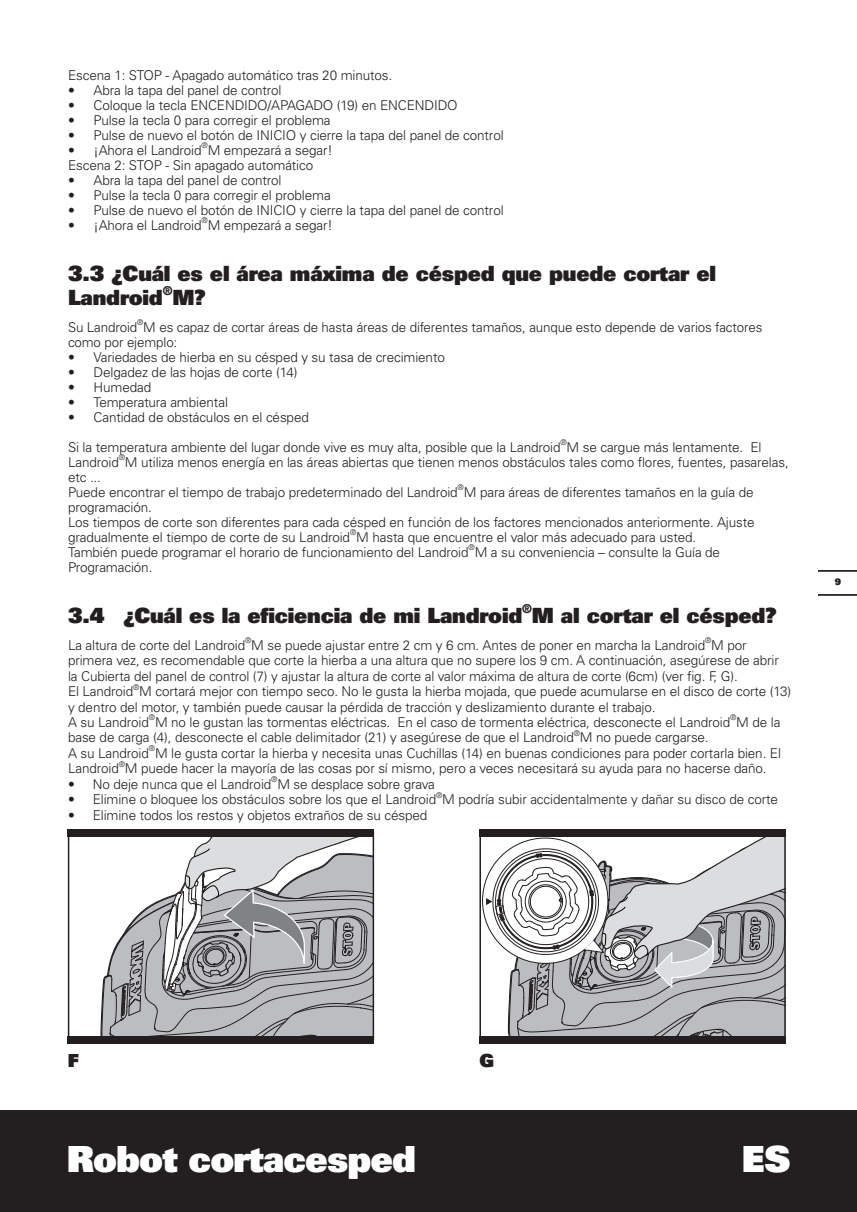
<style>
.page{position:relative;width:857px;height:1212px;background:#fff}
.page>*{position:absolute;margin:0;border:0;box-sizing:border-box;transform-origin:0 0}
.t1{font:900 36px "Univers";letter-spacing:-.025em;color:#fff}
.t2{font:900 21px/24px "Univers";letter-spacing:-.01em;color:#231f20}
.t3{font:900 18px "Univers";color:#231f20}
.t4{font:300 13.5px/15px "Univers";letter-spacing:-.01em;color:#231f20}
.t5{font:900 12.3px "Univers";color:#231f20}
.t6{font:900 9px "Univers";color:#231f20}
.t7{font:300 7.8px "Univers";color:#231f20}
</style>
<div class="page">
<div style="left:0;top:1110px;width:857px;height:102px;background:#231f20"></div>
<hr style="left:819px;top:594px;width:38px;height:2px;background:#000">
<hr style="left:819px;top:570px;width:38px;height:2px;background:#000">
<svg style="left:486px;top:836px;width:297px;height:200px"></svg>
<div style="left:479px;top:829px;width:307px;height:7px;background:#231f20"></div>
<div style="left:479px;top:1036px;width:307px;height:7px;background:#231f20"></div>
<svg style="left:101px;top:836px;width:270px;height:200px"></svg>
<div style="left:68px;top:829px;width:306px;height:7px;background:#231f20"></div>
<div style="left:68px;top:1036px;width:306px;height:7px;background:#231f20"></div>
<p class="t4" style="left:68px;top:67px;width:326px">Escena 1: STOP - Apagado automático tras 20 minutos.</p>
<p class="t4" style="left:68px;top:82px;width:215px">• Abra la tapa del panel de control</p>
<p class="t4" style="left:68px;top:97px;width:391px">• Coloque la tecla ENCENDIDO/APAGADO (19) en ENCENDIDO</p>
<p class="t4" style="left:68px;top:112px;width:264px">• Pulse la tecla 0 para corregir el problema</p>
<p class="t4" style="left:68px;top:127px;width:437px">• Pulse de nuevo el botón de INICIO y cierre la tapa del panel de control</p>
<p class="t4" style="left:68px;top:142px;width:135px">• ¡Ahora el Landroid</p>
<p class="t7" style="left:201px;top:141px;width:8px">®</p>
<p class="t4" style="left:68px;top:142px;width:266px;text-indent:140px">M empezará a segar!<br>Escena 2: STOP - Sin apagado automático</p>
<p class="t4" style="left:68px;top:172px;width:215px">• Abra la tapa del panel de control</p>
<p class="t4" style="left:68px;top:187px;width:264px">• Pulse la tecla 0 para corregir el problema</p>
<p class="t4" style="left:68px;top:202px;width:437px">• Pulse de nuevo el botón de INICIO y cierre la tapa del panel de control</p>
<p class="t4" style="left:68px;top:217px;width:135px">• ¡Ahora el Landroid</p>
<p class="t7" style="left:201px;top:216px;width:8px">®</p>
<p class="t4" style="left:208px;top:217px;width:127px">M empezará a segar!</p>
<h2 class="t2" style="left:68px;top:261px;width:649px">3.3 ¿Cuál es el área máxima de césped que puede cortar el<br>Landroid</h2>
<p class="t5" style="left:163px;top:282px;width:11px">®</p>
<h2 class="t2" style="left:172px;top:285px;width:35px">M?</h2>
<p class="t4" style="left:68px;top:319px;width:696px">Su Landroid M es capaz de cortar áreas de hasta áreas de diferentes tamaños, aunque esto depende de varios factores</p>
<p class="t7" style="left:137px;top:318px;width:8px">®</p>
<p class="t4" style="left:68px;top:334px;width:111px">como por ejemplo:</p>
<p class="t4" style="left:68px;top:349px;width:378px">• Variedades de hierba en su césped y su tasa de crecimiento</p>
<p class="t4" style="left:68px;top:364px;width:231px">• Delgadez de las hojas de corte (14)</p>
<p class="t4" style="left:68px;top:379px;width:85px">• Humedad</p>
<p class="t4" style="left:68px;top:394px;width:161px">• Temperatura ambiental</p>
<p class="t4" style="left:68px;top:409px;width:242px">• Cantidad de obstáculos en el césped</p>
<p class="t4" style="left:68px;top:439px;width:695px">Si la temperatura ambiente del lugar donde vive es muy alta, posible que la Landroid M se cargue más lentamente. El</p>
<p class="t7" style="left:560px;top:438px;width:8px">®</p>
<p class="t4" style="left:68px;top:454px;width:722px">Landroid M utiliza menos energía en las áreas abiertas que tienen menos obstáculos tales como flores, fuentes, pasarelas,</p>
<p class="t7" style="left:119px;top:453px;width:8px">®</p>
<p class="t4" style="left:68px;top:469px;width:687px">etc ...<br>Puede encontrar el tiempo de trabajo predeterminado del Landroid M para áreas de diferentes tamaños en la guía de</p>
<p class="t7" style="left:458px;top:483px;width:8px">®</p>
<p class="t4" style="left:68px;top:499px;width:688px">programación.<br>Los tiempos de corte son diferentes para cada césped en función de los factores mencionados anteriormente. Ajuste gradualmente el tiempo de corte de su Landroid M hasta que encuentre el valor más adecuado para usted.</p>
<p class="t7" style="left:350px;top:528px;width:8px">®</p>
<p class="t4" style="left:68px;top:544px;width:653px">También puede programar el horario de funcionamiento del Landroid M a su conveniencia – consulte la Guía de</p>
<p class="t7" style="left:468px;top:543px;width:8px">®</p>
<p class="t4" style="left:68px;top:559px;width:86px">Programación.</p>
<h2 class="t2" style="left:68px;top:603px;width:456px">3.4 ¿Cuál es la eficiencia de mi Landroid</h2>
<p class="t5" style="left:522px;top:600px;width:11px">®</p>
<h2 class="t2" style="left:532px;top:603px;width:246px">M al cortar el césped?</h2>
<p class="t4" style="left:68px;top:637px;width:680px">La altura de corte del Landroid M se puede ajustar entre 2 cm y 6 cm. Antes de poner en marcha la Landroid M por</p>
<p class="t7" style="left:245px;top:636px;width:8px">®</p>
<p class="t7" style="left:705px;top:636px;width:8px">®</p>
<p class="t4" style="left:68px;top:653px;width:724px;line-height:15.5px">primera vez, es recomendable que corte la hierba a una altura que no supere los 9 cm. A continuación, asegúrese de abrir la Cubierta del panel de control (7) y ajustar la altura de corte al valor máxima de altura de corte (6cm) (ver fig. F, G).<br>El Landroid M cortará mejor con tiempo seco. No le gusta la hierba mojada, que puede acumularse en el disco de corte (13)</p>
<p class="t7" style="left:133px;top:682px;width:8px">®</p>
<p class="t4" style="left:68px;top:699px;width:714px;line-height:15.5px">y dentro del motor, y también puede causar la pérdida de tracción y deslizamiento durante el trabajo.<br>A su Landroid M no le gustan las tormentas eléctricas. En el caso de tormenta eléctrica, desconecte el Landroid M de la</p>
<p class="t7" style="left:149px;top:713px;width:8px">®</p>
<p class="t7" style="left:730px;top:713px;width:8px">®</p>
<p class="t4" style="left:68px;top:730px;width:642px">base de carga (4), desconecte el cable delimitador (21) y asegúrese de que el Landroid M no puede cargarse.</p>
<p class="t7" style="left:574px;top:728px;width:8px">®</p>
<p class="t4" style="left:68px;top:746px;width:714px">A su Landroid M le gusta cortar la hierba y necesita unas Cuchillas (14) en buenas condiciones para poder cortarla bien. El</p>
<p class="t7" style="left:149px;top:744px;width:8px">®</p>
<p class="t4" style="left:68px;top:761px;width:700px">Landroid M puede hacer la mayoría de las cosas por sí mismo, pero a veces necesitará su ayuda para no hacerse daño.</p>
<p class="t7" style="left:119px;top:759px;width:8px">®</p>
<p class="t4" style="left:68px;top:776px;width:368px">• No deje nunca que el Landroid M se desplace sobre grava</p>
<p class="t7" style="left:271px;top:775px;width:8px">®</p>
<p class="t4" style="left:68px;top:792px;width:711px">• Elimine o bloquee los obstáculos sobre los que el Landroid M podría subir accidentalmente y dañar su disco de corte</p>
<p class="t7" style="left:436px;top:790px;width:8px">®</p>
<p class="t4" style="left:68px;top:807px;width:361px">• Elimine todos los restos y objetos extraños de su césped</p>
<p class="t6" style="left:834px;top:576px;width:8px">9</p>
<h3 class="t3" style="left:68px;top:1049px;width:12px">F</h3>
<h3 class="t3" style="left:479px;top:1049px;width:16px">G</h3>
<h1 class="t1" style="left:67px;top:1135px;width:351px">Robot cortacesped</h1>
<h1 class="t1" style="left:742px;top:1135px;width:50px">ES</h1>
</div>
